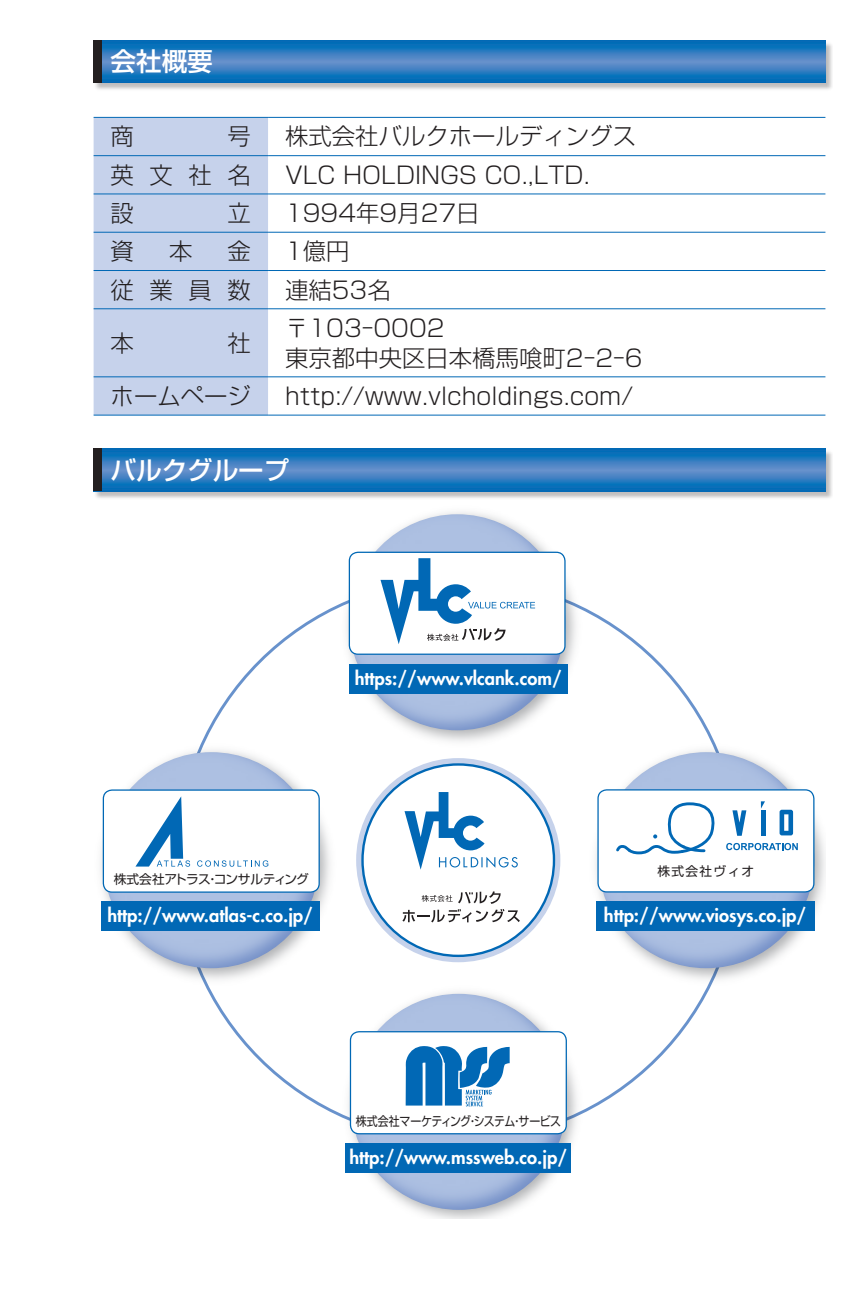
<style>
.page{position:relative;width:868px;height:1293px;background:#fff}
.page>*{position:absolute;margin:0;border:0;box-sizing:border-box;transform-origin:0 0}
.t1{font:500 25.5px "Shin Go Pr 5";color:#fff}
.t2{font:300 23.4px/29.7px "Shin Go Pr 5";color:#231f20}
.t3{font:800 18.3px "Futura Std";color:#fff}
.t4{font:12.6px "Shin Go Pr 5";letter-spacing:-.025em;color:#231f20;scale:.86 1}
.t5{font:12.6px "Shin Go Pr 5";letter-spacing:-.045em;color:#231f20}
.t6{font:12.6px "Shin Go Pr 5";letter-spacing:.1em;color:#231f20}
</style>
<div class="page">
<img style="left:336px;top:512px;width:249px;height:230px">
<img style="left:100px;top:739px;width:239px;height:249px">
<img style="left:338px;top:981px;width:248px;height:237px">
<img style="left:349px;top:514px;width:216px;height:216px">
<img style="left:350px;top:994px;width:216px;height:215px">
<img style="left:103px;top:752px;width:216px;height:216px">
<img style="left:585px;top:739px;width:240px;height:249px">
<img style="left:598px;top:752px;width:216px;height:216px">
<div style="left:598px;top:790px;width:215px;height:102px;background:#fff;border-radius:9px"></div>
<div style="left:597px;top:789px;width:217px;height:103px;border:1px solid #0168b5;border-radius:9px"></div>
<div style="left:349px;top:552px;width:216px;height:102px;background:#fff;border-radius:9px"></div>
<div style="left:348px;top:551px;width:217px;height:104px;border:1px solid #0168b5;border-radius:9px"></div>
<svg style="left:380px;top:558px;width:155px;height:86px"></svg>
<div style="left:349px;top:664px;width:218px;height:29px;background:#0168b5"></div>
<div style="left:596px;top:902px;width:218px;height:29px;background:#0168b5"></div>
<svg style="left:732px;top:810px;width:14px;height:26px"></svg>
<hr style="left:761px;top:810px;width:4px;height:25px;background:#0168b5">
<svg style="left:779px;top:809px;width:14px;height:26px"></svg>
<svg style="left:760px;top:801px;width:4px;height:7px"></svg>
<svg style="left:616px;top:802px;width:99px;height:53px"></svg>
<svg style="left:726px;top:843px;width:71px;height:7px"></svg>
<div style="left:350px;top:1031px;width:216px;height:102px;background:#fff;border-radius:9px"></div>
<div style="left:350px;top:1031px;width:217px;height:103px;border:1px solid #0168b5;border-radius:9px"></div>
<div style="left:345px;top:1143px;width:226px;height:29px;background:#0168b5"></div>
<div style="left:103px;top:790px;width:216px;height:102px;background:#fff;border-radius:9px"></div>
<div style="left:103px;top:789px;width:217px;height:103px;border:1px solid #0168b5;border-radius:9px"></div>
<svg style="left:136px;top:796px;width:54px;height:70px"></svg>
<svg style="left:197px;top:860px;width:71px;height:6px"></svg>
<div style="left:101px;top:901px;width:218px;height:29px;background:#0168b5"></div>
<svg style="left:405px;top:1046px;width:104px;height:61px"></svg>
<svg style="left:356px;top:758px;width:204px;height:204px;background:#abc4e3"></svg>
<div style="left:362px;top:764px;width:192px;height:192px;background:#fff;border-radius:50%"></div>
<svg style="left:402px;top:891px;width:118px;height:31px"></svg>
<svg style="left:404px;top:792px;width:113px;height:77px"></svg>
<div style="left:94px;top:41px;width:738px;height:50px;background:#231f20;opacity:.3"></div>
<svg style="left:102px;top:40px;width:723px;height:43px;background:#2a7abf"></svg>
<div style="left:94px;top:40px;width:8px;height:43px;background:#231f20"></div>
<div style="left:94px;top:449px;width:738px;height:51px;background:#231f20;opacity:.3"></div>
<svg style="left:102px;top:449px;width:723px;height:42px;background:#2c7bbf"></svg>
<div style="left:94px;top:449px;width:8px;height:42px;background:#231f20"></div>
<div style="left:94px;top:118px;width:174px;height:296px;background:#c6d2eb"></div>
<hr style="left:94px;top:117px;width:174px;height:1px;background:#0168b5">
<hr style="left:268px;top:117px;width:557px;height:1px;background:#0168b5">
<hr style="left:94px;top:155px;width:174px;height:1px;background:#0168b5">
<hr style="left:268px;top:155px;width:557px;height:1px;background:#0168b5">
<hr style="left:94px;top:193px;width:174px;height:1px;background:#0168b5">
<hr style="left:268px;top:193px;width:557px;height:1px;background:#0168b5">
<hr style="left:94px;top:232px;width:174px;height:1px;background:#0168b5">
<hr style="left:268px;top:232px;width:557px;height:1px;background:#0168b5">
<hr style="left:94px;top:270px;width:174px;height:1px;background:#0168b5">
<hr style="left:268px;top:270px;width:557px;height:1px;background:#0168b5">
<hr style="left:94px;top:308px;width:174px;height:1px;background:#0168b5">
<hr style="left:268px;top:308px;width:557px;height:1px;background:#0168b5">
<hr style="left:94px;top:376px;width:174px;height:1px;background:#0168b5">
<hr style="left:268px;top:376px;width:557px;height:1px;background:#0168b5">
<hr style="left:94px;top:414px;width:174px;height:2px;background:#0168b5">
<hr style="left:268px;top:414px;width:557px;height:2px;background:#0168b5">
<p class="t1" style="left:111px;top:41px;width:104px">会社概要</p>
<p class="t2" style="left:111px;top:119px;width:25px">商</p>
<p class="t2" style="left:227px;top:119px;width:25px">号</p>
<p class="t2" style="left:285px;top:119px;width:352px">株式会社バルクホールディングス</p>
<p class="t2" style="left:111px;top:158px;width:142px">英文社名</p>
<p class="t2" style="left:285px;top:158px;width:306px">VLC HOLDINGS CO.,LTD.</p>
<p class="t2" style="left:111px;top:196px;width:25px">設</p>
<p class="t2" style="left:227px;top:196px;width:25px">立</p>
<p class="t2" style="left:285px;top:196px;width:196px">1994年9月27日</p>
<p class="t2" style="left:111px;top:234px;width:25px">資</p>
<p class="t2" style="left:169px;top:234px;width:25px">本</p>
<p class="t2" style="left:227px;top:234px;width:25px">金</p>
<p class="t2" style="left:285px;top:234px;width:66px">1億円</p>
<p class="t2" style="left:111px;top:272px;width:142px">従業員数</p>
<p class="t2" style="left:285px;top:272px;width:107px">連結53名</p>
<p class="t2" style="left:111px;top:326px;width:25px">本</p>
<p class="t2" style="left:227px;top:326px;width:25px">社</p>
<p class="t2" style="left:285px;top:311px;width:359px">〒103-0002<br>東京都中央区日本橋馬喰町2-2-6</p>
<p class="t2" style="left:111px;top:379px;width:142px">ホームページ</p>
<p class="t2" style="left:285px;top:379px;width:349px">http://www.vlcholdings.com/</p>
<p class="t1" style="left:111px;top:449px;width:180px">バルクグループ</p>
<p class="t3" style="left:354px;top:666px;width:208px">https://www.vlcank.com/</p>
<p class="t5" style="left:114px;top:869px;width:197px">株式会社アトラス・コンサルティング</p>
<p class="t3" style="left:107px;top:904px;width:207px">http://www.atlas-c.co.jp/</p>
<p class="t6" style="left:657px;top:861px;width:98px">株式会社ヴィオ</p>
<p class="t3" style="left:604px;top:904px;width:204px">http://www.viosys.co.jp/</p>
<p class="t4" style="left:356px;top:1111px;width:240px">株式会社マーケティング・システム・サービス</p>
<p class="t3" style="left:349px;top:1145px;width:219px">http://www.mssweb.co.jp/</p>
</div>
